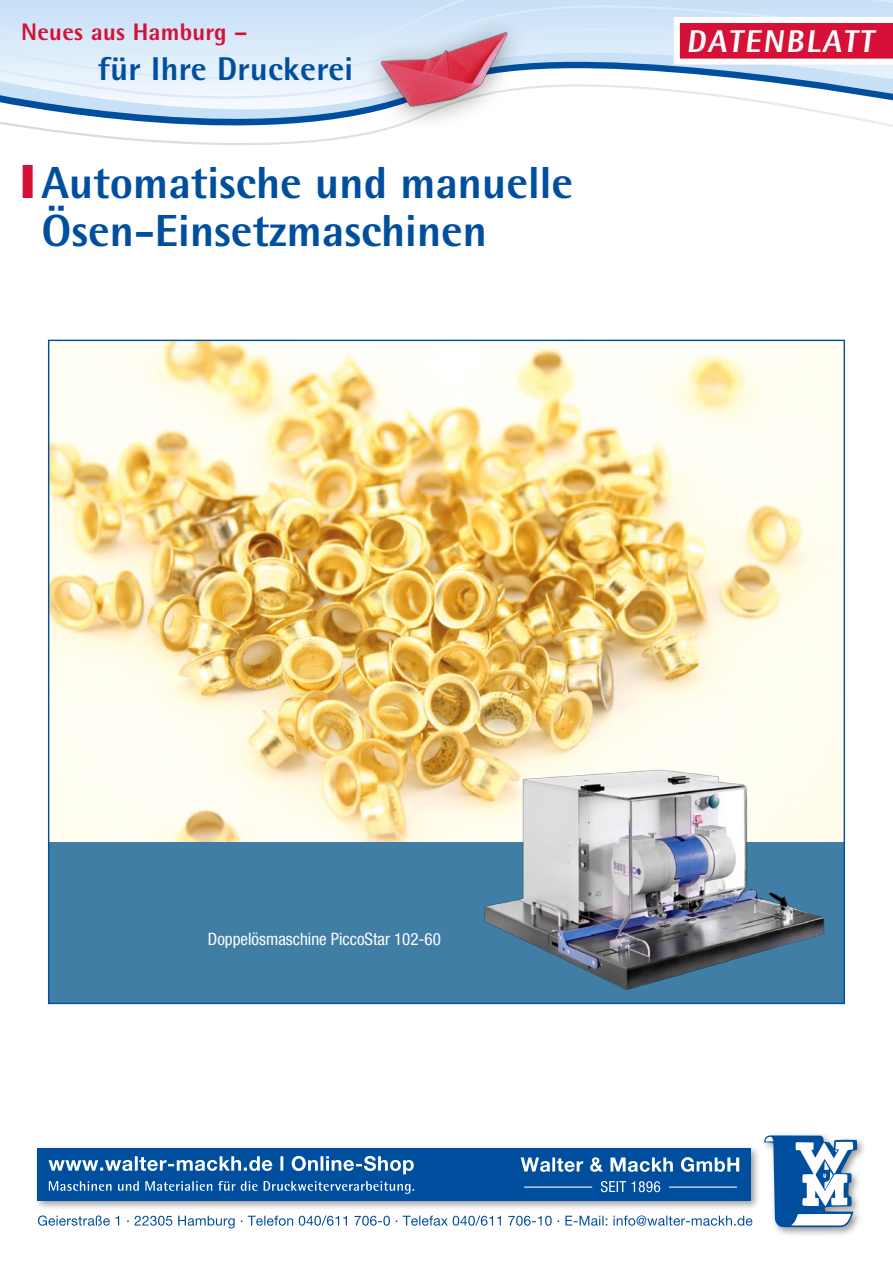
<style>
.page{position:relative;width:893px;height:1263px;background:#fff}
.page>*{position:absolute;margin:0;border:0;box-sizing:border-box;transform-origin:0 0}
.t1{font:500 condensed 55.65px "Helvetica Neue LT Com";color:#005488}
.t2{font:800 45px/48px "Rotis Semi Sans";color:#004f9f}
.t3{font:800 33px "Rotis Semi Sans";letter-spacing:.01em;color:#004f9f}
.t4{font:800 31.5px "Rotis Semi Sans";color:#fff}
.t5{font:800 24px "Rotis Semi Sans";letter-spacing:.01em;color:#d61036}
.t6{font:condensed 16.95px "Helvetica Neue LT Com";color:#fff}
.s1{color:#d61036}
</style>
<div class="page">
<svg style="left:0;top:83px;width:893px;height:5px"></svg>
<svg style="left:0;top:59px;width:893px;height:24px"></svg>
<svg style="left:0;top:0;width:893px;height:59px;background:#d1e5f7"></svg>
<svg style="left:0;top:88px;width:893px;height:57px"></svg>
<svg style="left:671px;top:14px;width:222px;height:54px"></svg>
<div style="left:360px;top:15px;width:168px;height:117px;background:#000;opacity:.4"></div>
<img style="left:370px;top:27px;width:147px;height:94px">
<div style="left:760px;top:1131px;width:107px;height:106px;background:#000;opacity:.4"></div>
<svg style="left:764px;top:1135px;width:93px;height:92px"></svg>
<div style="left:33px;top:1144px;width:727px;height:66px;background:#000;opacity:.4"></div>
<div style="left:37px;top:1148px;width:713px;height:52px;background:#004f9f"></div>
<svg style="left:49px;top:1181px;width:365px;height:13px"></svg>
<svg style="left:38px;top:1215px;width:714px;height:13px"></svg>
<svg style="left:49px;top:1156px;width:365px;height:18px"></svg>
<svg style="left:601px;top:1181px;width:59px;height:11px"></svg>
<svg style="left:521px;top:1157px;width:218px;height:15px"></svg>
<hr style="left:524px;top:1186px;width:68px;height:1px;background:#fff">
<hr style="left:669px;top:1186px;width:68px;height:1px;background:#fff">
<img style="left:50px;top:342px;width:793px;height:500px">
<div style="left:49px;top:842px;width:795px;height:161px;background:#407ea5"></div>
<img style="left:447px;top:748px;width:396px;height:242px">
<p class="t5" style="left:21px;top:17px;width:228px">Neues aus Hamburg –</p>
<p class="t3" style="left:98px;top:48px;width:257px">für Ihre Druckerei</p>
<p class="t2" style="left:42px;top:158px;width:533px;text-indent:-20px"><span class="s1">❙</span>Automatische und manuelle<br>Ösen-Einsetzmaschinen</p>
<p class="t1" style="left:46px;top:172px;width:515px">Ösen-Einsetzmaschinen</p>
<p class="t4" style="left:686px;top:22px;width:194px">DATENBLATT</p>
<p class="t6" style="left:208px;top:929px;width:235px">Doppelösmaschine PiccoStar 102-60</p>
</div>
